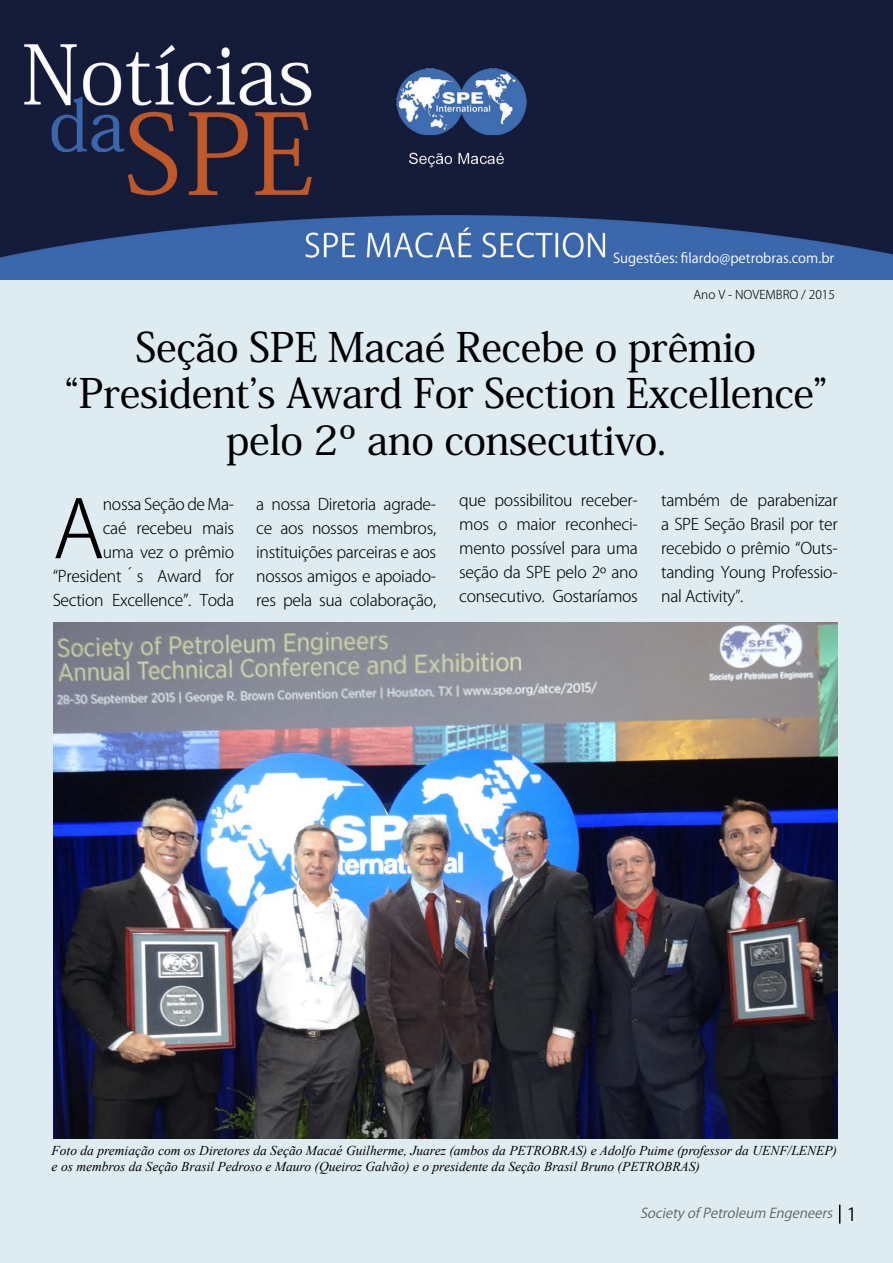
<style>
.page{position:relative;width:893px;height:1263px;background:#fff}
.page>*{position:absolute;margin:0;border:0;box-sizing:border-box;transform-origin:0 0}
.t1{font:300 79.2px "Koz Go Pro";color:#000}
.t2{font:500 40.5px/46.5px "Koz Min Pro";letter-spacing:-.01em;color:#000;text-align:center}
.t3{font:300 15.9px/24px "Koz Go Pro";letter-spacing:-.02em;color:#000;text-align:justify}
.t4{font:italic 13.5px/16.2px "Times New Roman";color:#000}
.t5{font:13.5px "Koz Go Pr 6 N";color:#fff}
.t6{font:italic 13.5px "Koz Go Pro";color:#000}
.t7{font:300 12px "Koz Go Pro";color:#000}
.s1{font-family:"Koz Go Pr 6 N";font-style:normal;font-size:18px}
</style>
<div class="page">
<div style="left:0;top:280px;width:893px;height:983px;background:#deebf1"></div>
<img style="left:0;top:0;width:893px;height:280px">
<svg style="left:839px;top:1205px;width:1px;height:18px"></svg>
<img style="left:53px;top:623px;width:785px;height:515px">
<p class="t5" style="left:613px;top:250px;width:223px">Sugestões: filardo@petrobras.com.br</p>
<p class="t7" style="left:693px;top:287px;width:143px">Ano V - NOVEMBRO / 2015</p>
<h2 class="t2" style="left:64px;top:322px;width:764px">Seção SPE Macaé Recebe o prêmio “President’s Award For Section Excellence” pelo 2º ano consecutivo.</h2>
<p class="t3" style="left:256px;top:492px;width:182px">a nossa Diretoria agrade&shy;ce aos nossos membros, instituições parceiras e aos nossos amigos e apoiado&shy;res pela sua colaboração,</p>
<p class="t3" style="left:459px;top:488px;width:180px">que possibilitou receber&shy;mos o maior reconheci&shy;mento possível para uma seção da SPE pelo 2º ano consecutivo. Gostaríamos</p>
<p class="t3" style="left:661px;top:488px;width:178px">também de parabenizar a SPE Seção Brasil por ter recebido o prêmio “Outs&shy;tanding Young Professio&shy;nal Activity”.</p>
<h1 class="t1" style="left:53px;top:477px;width:53px">A</h1>
<p class="t3" style="left:53px;top:492px;width:183px;text-align:right">nossa Seção de Ma-<br>caé recebeu mais<br>uma vez o prêmio “President´s Award for<br>Section Excellence”. Toda</p>
<p class="t4" style="left:52px;top:1142px;width:787px">Foto da premiação com os Diretores da Seção Macaé Guilherme, Juarez (ambos da PETROBRAS) e Adolfo Puime (professor da UENF/LENEP) e os membros da Seção Brasil Pedroso e Mauro (Queiroz Galvão) e o presidente da Seção Brasil Bruno (PETROBRAS)</p>
<p class="t6" style="left:640px;top:1204px;width:218px">Society of Petroleum Engeneers <span class="s1">1</span></p>
</div>
